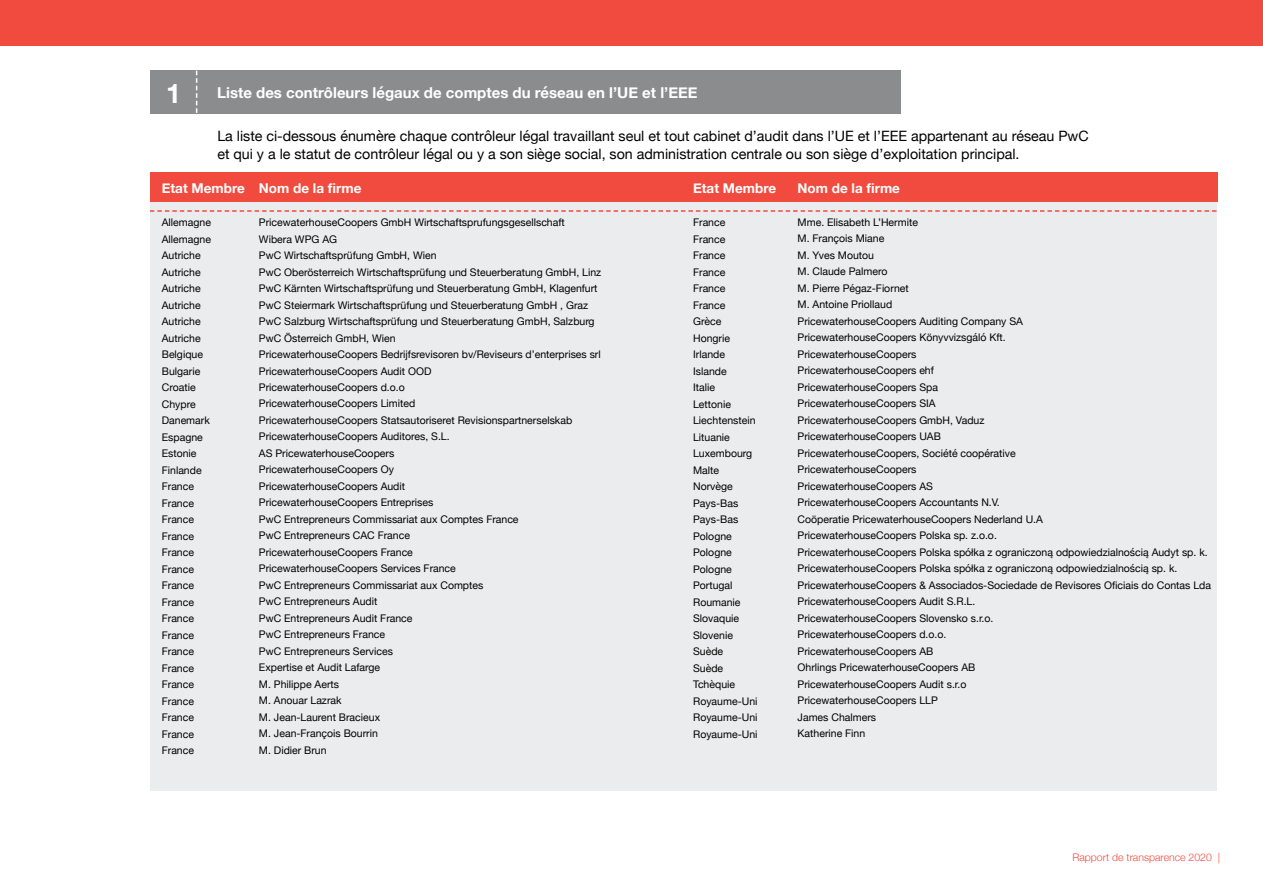
<style>
.page{position:relative;width:1263px;height:893px;background:#fff}
.page>*{position:absolute;margin:0;border:0;box-sizing:border-box;transform-origin:0 0}
.t1{font:700 27px "Helvetica Neue";color:#fff}
.t2{font:700 15px "Helvetica Neue";color:#fff}
.t3{font:14.25px/18px "Helvetica Neue";color:#000}
.t4{font:700 13.5px "Helvetica Neue";color:#fff}
.t5{font:10.5px/16.5px "Helvetica Neue";color:#000}
.t6{font:300 10.5px "Helvetica Neue";color:#f04b3e}
</style>
<div class="page">
<div style="left:150px;top:71px;width:750px;height:43px;background:#8a8c8e"></div>
<svg style="left:196px;top:71px;width:1px;height:42px"></svg>
<div style="left:0;top:0;width:1263px;height:46px;background:#f04b3e"></div>
<div style="left:150px;top:202px;width:1066px;height:589px;background:#ebeced"></div>
<div style="left:150px;top:172px;width:1067px;height:30px;background:#f04b3e"></div>
<svg style="left:150px;top:210px;width:1066px;height:2px"></svg>
<h1 class="t1" style="left:166px;top:72px;width:17px">1</h1>
<h2 class="t2" style="left:217px;top:81px;width:482px">Liste des contrôleurs légaux de comptes du réseau en l’UE et l’EEE</h2>
<p class="t3" style="left:217px;top:128px;width:873px">La liste ci-dessous énumère chaque contrôleur légal travaillant seul et tout cabinet d’audit dans l’UE et l’EEE appartenant au réseau PwC et qui y a le statut de contrôleur légal ou y a son siège social, son administration centrale ou son siège d’exploitation principal.</p>
<p class="t4" style="left:162px;top:178px;width:201px">Etat Membre Nom de la firme</p>
<p class="t4" style="left:693px;top:178px;width:84px">Etat Membre</p>
<p class="t4" style="left:797px;top:178px;width:104px">Nom de la firme</p>
<p class="t5" style="left:259px;top:215px;width:344px">PricewaterhouseCoopers GmbH Wirtschaftsprufungsgesellschaft<br>Wibera WPG AG<br>PwC Wirtschaftsprüfung GmbH, Wien<br>PwC Oberösterreich Wirtschaftsprüfung und Steuerberatung GmbH, Linz PwC Kärnten Wirtschaftsprüfung und Steuerberatung GmbH, Klagenfurt PwC Steiermark Wirtschaftsprüfung und Steuerberatung GmbH , Graz PwC Salzburg Wirtschaftsprüfung und Steuerberatung GmbH, Salzburg PwC Österreich GmbH, Wien<br>PricewaterhouseCoopers Bedrijfsrevisoren bv/Reviseurs d’enterprises srl PricewaterhouseCoopers Audit OOD<br>PricewaterhouseCoopers d.o.o<br>PricewaterhouseCoopers Limited<br>PricewaterhouseCoopers Statsautoriseret Revisionspartnerselskab PricewaterhouseCoopers Auditores, S.L.<br>AS PricewaterhouseCoopers<br>PricewaterhouseCoopers Oy<br>PricewaterhouseCoopers Audit<br>PricewaterhouseCoopers Entreprises<br>PwC Entrepreneurs Commissariat aux Comptes France<br>PwC Entrepreneurs CAC France<br>PricewaterhouseCoopers France<br>PricewaterhouseCoopers Services France<br>PwC Entrepreneurs Commissariat aux Comptes<br>PwC Entrepreneurs Audit<br>PwC Entrepreneurs Audit France<br>PwC Entrepreneurs France<br>PwC Entrepreneurs Services<br>Expertise et Audit Lafarge<br>M. Philippe Aerts<br>M. Anouar Lazrak<br>M. Jean-Laurent Bracieux<br>M. Jean-François Bourrin<br>M. Didier Brun</p>
<p class="t5" style="left:798px;top:214px;width:415px">Mme. Elisabeth L’Hermite<br>M. François Miane<br>M. Yves Moutou<br>M. Claude Palmero<br>M. Pierre Pégaz-Fiornet<br>M. Antoine Priollaud<br>PricewaterhouseCoopers Auditing Company SA<br>PricewaterhouseCoopers Könyvvizsgáló Kft.<br>PricewaterhouseCoopers<br>PricewaterhouseCoopers ehf<br>PricewaterhouseCoopers Spa<br>PricewaterhouseCoopers SIA<br>PricewaterhouseCoopers GmbH, Vaduz<br>PricewaterhouseCoopers UAB<br>PricewaterhouseCoopers, Société coopérative<br>PricewaterhouseCoopers<br>PricewaterhouseCoopers AS<br>PricewaterhouseCoopers Accountants N.V.<br>Coöperatie PricewaterhouseCoopers Nederland U.A<br>PricewaterhouseCoopers Polska sp. z.o.o.<br>PricewaterhouseCoopers Polska spółka z ograniczoną odpowiedzialnością Audyt sp. k.<br>PricewaterhouseCoopers Polska spółka z ograniczoną odpowiedzialnością sp. k.<br>PricewaterhouseCoopers &amp; Associados-Sociedade de Revisores Oficiais do Contas Lda PricewaterhouseCoopers Audit S.R.L.<br>PricewaterhouseCoopers Slovensko s.r.o.<br>PricewaterhouseCoopers d.o.o.<br>PricewaterhouseCoopers AB<br>Ohrlings PricewaterhouseCoopers AB<br>PricewaterhouseCoopers Audit s.r.o<br>PricewaterhouseCoopers LLP<br>James Chalmers<br>Katherine Finn</p>
<p class="t5" style="left:162px;top:215px;width:51px">Allemagne<br>Allemagne<br>Autriche<br>Autriche<br>Autriche<br>Autriche<br>Autriche<br>Autriche<br>Belgique<br>Bulgarie<br>Croatie<br>Chypre<br>Danemark<br>Espagne<br>Estonie<br>Finlande<br>France<br>France<br>France<br>France<br>France<br>France<br>France<br>France<br>France<br>France<br>France<br>France<br>France<br>France<br>France<br>France<br>France</p>
<p class="t5" style="left:693px;top:215px;width:66px">France<br>France<br>France<br>France<br>France<br>France<br>Grèce<br>Hongrie<br>Irlande<br>Islande<br>Italie<br>Lettonie<br>Liechtenstein<br>Lituanie<br>Luxembourg<br>Malte<br>Norvège<br>Pays-Bas<br>Pays-Bas<br>Pologne<br>Pologne<br>Pologne<br>Portugal<br>Roumanie<br>Slovaquie<br>Slovenie<br>Suède<br>Suède<br>Tchèquie<br>Royaume-Uni<br>Royaume-Uni<br>Royaume-Uni</p>
<p class="t6" style="left:1072px;top:849px;width:149px">Rapport de transparence 2020 |</p>
</div>
